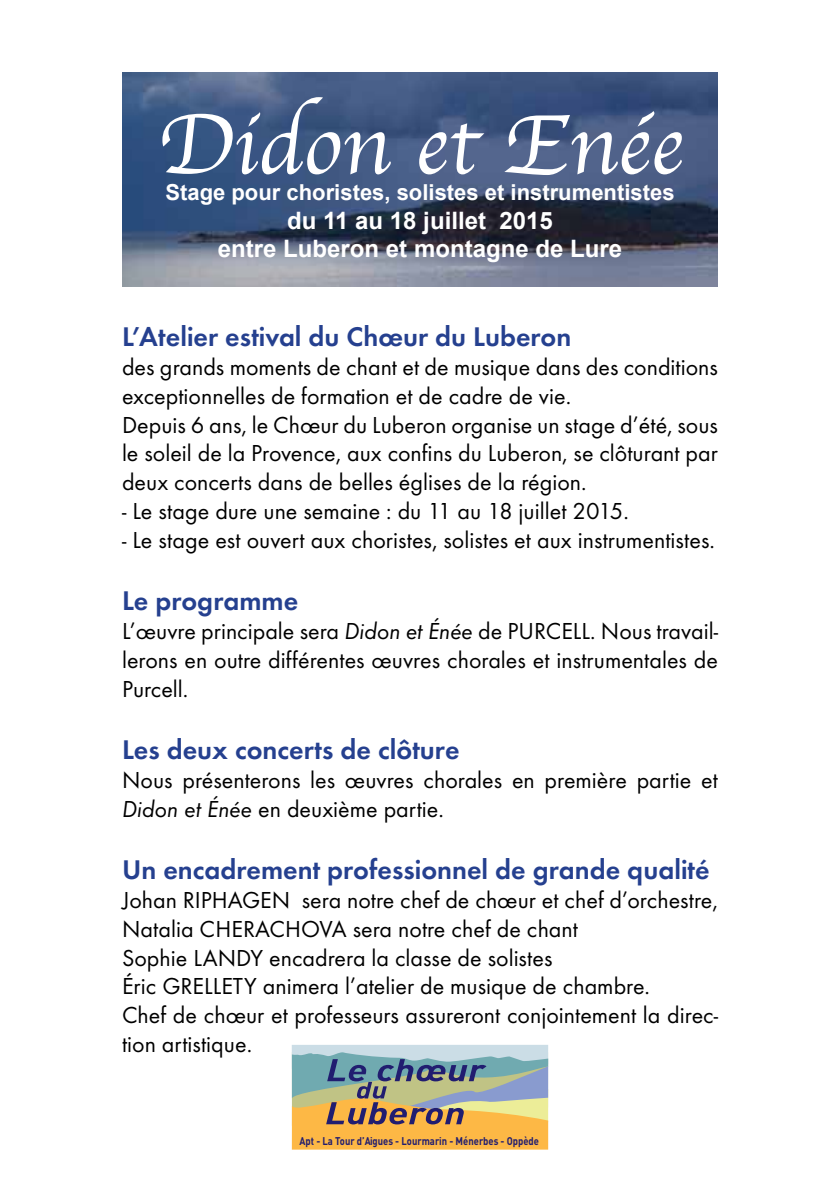
<style>
.page{position:relative;width:840px;height:1191px;background:#fff}
.page>*{position:absolute;margin:0;border:0;box-sizing:border-box;transform-origin:0 0}
.t1{font:88px "Apple Chancery";color:#fff}
.t2{font:600 28px "Futura T";color:#25408f}
.t3{font:24px/28.8px "Futura T";color:#000}
.t4{font:700 24px/28.8px "Arial";color:#fff;text-align:center}
.t5{font:700 22px "Arial";color:#fff}
.t6{font:700 11px "DIN";color:#211d70;scale:.85 1}
.s1{font-style:italic}
</style>
<div class="page">
<img style="left:122px;top:255px;width:595px;height:31px">
<img style="left:122px;top:72px;width:595px;height:183px">
<svg style="left:291px;top:1045px;width:257px;height:104px;background:#b7ad86"></svg>
<h1 class="t1" style="left:157px;top:75px;width:527px">Didon et Enée</h1>
<p class="t5" style="left:165px;top:177px;width:510px">Stage pour choristes, solistes et instrumentistes</p>
<p class="t4" style="left:218px;top:206px;width:406px">du 11 au 18 juillet 2015<br>entre Luberon et montagne de Lure</p>
<p class="t2" style="left:122px;top:320px;width:450px">L’Atelier estival du Chœur du Luberon</p>
<p class="t3" style="left:122px;top:352px;width:597px">des grands moments de chant et de musique dans des conditions exceptionnelles de formation et de cadre de vie.<br>Depuis 6 ans, le Chœur du Luberon organise un stage d’été, sous le soleil de la Provence, aux confins du Luberon, se clôturant par deux concerts dans de belles églises de la région.</p>
<p class="t3" style="left:122px;top:496px;width:508px">- Le stage dure une semaine : du 11 au 18 juillet 2015.</p>
<p class="t3" style="left:122px;top:525px;width:594px">- Le stage est ouvert aux choristes, solistes et aux instrumentistes.</p>
<p class="t2" style="left:122px;top:584px;width:178px">Le programme</p>
<p class="t3" style="left:122px;top:616px;width:597px;text-align:justify">L’œuvre principale sera <span class="s1">Didon et Énée</span> de PURCELL. Nous travail&shy;lerons en outre différentes œuvres chorales et instrumentales de Purcell.</p>
<p class="t2" style="left:122px;top:733px;width:339px">Les deux concerts de clôture</p>
<p class="t3" style="left:122px;top:765px;width:597px">Nous présenterons les œuvres chorales en première partie et<br><span class="s1">Didon et Énée</span> en deuxième partie.</p>
<p class="t2" style="left:122px;top:853px;width:589px">Un encadrement professionnel de grande qualité</p>
<p class="t3" style="left:122px;top:885px;width:597px">Johan RIPHAGEN sera notre chef de chœur et chef d’orchestre,<br>Natalia CHERACHOVA sera notre chef de chant<br>Sophie Land</p>
<p class="t3" style="left:122px;top:943px;width:597px;text-indent:128px">y encadrera la classe de solistes<br>Éric GRELLETY animera l’atelier de musique de chambre.<br>Chef de chœur et professeurs assureront conjointement la direc&shy;tion artistique.</p>
<p class="t6" style="left:299px;top:1133px;width:283px">Apt - La Tour d’Aigues - Lourmarin - Ménerbes - Oppède</p>
</div>
